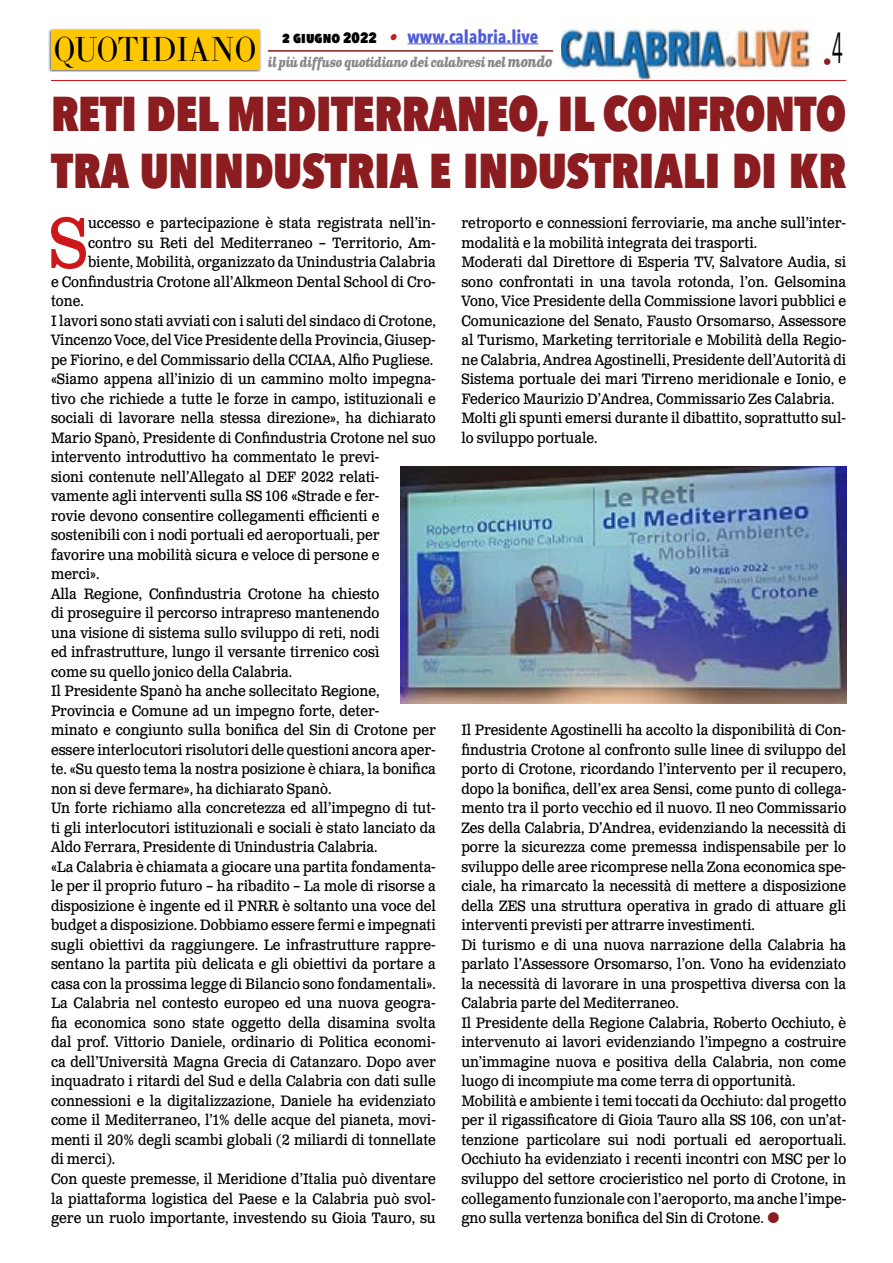
<style>
.page{position:relative;width:893px;height:1263px;background:#fff}
.page>*{position:absolute;margin:0;border:0;box-sizing:border-box;transform-origin:0 0}
.t1{font:71.25px "Clarendon Text Pro";color:#cd1719;scale:.9 1}
.t2{font:800 48.75px/57px "Avenir Next Condensed";letter-spacing:-.01em;color:#8b1c1f}
.t3{font:34.2px "LTC Bodoni 175 Pro";color:#000;scale:.88 1}
.t4{font:700 18px "Avenir Next Condensed";color:#4f5cd6}
.t5{font:18px "Avenir Next Condensed";color:#8b1c1f}
.t6{font:15px/19.5px "Clarendon Text Pro";color:#000;scale:.9 1}
.t7{font:italic 700 13.5px "Clarendon Text Pro";letter-spacing:-.05em;color:#878787;scale:.79 1}
.s1{font-weight:800;font-size:15px;color:#000}
.s2{font-family:"Clarendon Text Pro";font-style:italic;font-size:16.5px;color:#ca181a}
.s3{font-size:15px}
</style>
<div class="page">
<img style="left:561px;top:17px;width:251px;height:63px">
<hr style="left:51px;top:80px;width:795px;height:1px;background:#cd1719">
<div style="left:48px;top:28px;width:213px;height:44px;background:#000;opacity:.75"></div>
<div style="left:51px;top:31px;width:208px;height:39px;background:#fec700"></div>
<hr style="left:407px;top:43px;width:131px;height:1px;background:#4f5cd6">
<hr style="left:268px;top:50px;width:285px;height:2px;background:#8b1c1f">
<img style="left:401px;top:466px;width:445px;height:238px">
<p class="t4" style="left:282px;top:25px;width:258px"><span class="s1">2 giugno 2022</span> <span class="s2">•</span> www.calabria.live</p>
<p class="t7" style="left:268px;top:53px;width:362px">il più diffuso quotidiano dei calabresi nel <span class="s3">mondo</span></p>
<p class="t5" style="left:823px;top:46px;width:22px">•<sup>4</sup></p>
<h2 class="t2" style="left:51px;top:85px;width:797px">RETI DEL MEDITERRANEO, IL CONFRONTO<br>TRA UNINDUSTRIA E INDUSTRIALI DI KR</h2>
<h1 class="t1" style="left:49px;top:200px;width:45px">S</h1>
<p class="t6" style="left:88px;top:214px;width:388px">uccesso e partecipazione è stata registrata nell’in-</p>
<h3 class="t3" style="left:54px;top:27px;width:232px">QUOTIDIANO</h3>
<p class="t6" style="left:461px;top:214px;width:429px">retroporto e connessioni ferroviarie, ma anche sull’inter&shy;modalità e la mobilità integrata dei trasporti.<br>Moderati dal Direttore di Esperia TV, Salvatore Audia, si sono confrontati in una tavola rotonda, l’on. Gelsomina Vono, Vice Presidente della Commissione lavori pubblici e Comunicazione del Senato, Fausto Orsomarso, Assessore al Turismo, Marketing territoriale e Mobilità della Regio&shy;ne Calabria, Andrea Agostinelli, Presidente dell’Autorità di Sistema portuale dei mari Tirreno meridionale e Ionio, e Federico Maurizio D’Andrea, Commissario Zes Calabria.<br>Molti gli spunti emersi durante il dibattito, soprattutto sul&shy;lo sviluppo portuale.</p>
<p class="t6" style="left:88px;top:234px;width:388px">contro su Reti del Mediterraneo – Territorio, Am-</p>
<p class="t6" style="left:88px;top:253px;width:388px">biente, Mobilità, organizzato da Unindustria Calabria</p>
<p class="t6" style="left:51px;top:273px;width:429px">e Confindustria Crotone all’Alkmeon Dental School di Cro-</p>
<p class="t6" style="left:51px;top:292px;width:38px">tone.</p>
<p class="t6" style="left:51px;top:312px;width:429px">I lavori sono stati avviati con i saluti del sindaco di Crotone,</p>
<p class="t6" style="left:51px;top:331px;width:429px">Vincenzo Voce, del Vice Presidente della Provincia, Giusep-</p>
<p class="t6" style="left:51px;top:351px;width:426px">pe Fiorino, e del Commissario della CCIAA, Alfio Pugliese.</p>
<p class="t6" style="left:51px;top:370px;width:429px">«Siamo appena all’inizio di un cammino molto impegna-</p>
<p class="t6" style="left:51px;top:390px;width:429px">tivo che richiede a tutte le forze in campo, istituzionali e</p>
<p class="t6" style="left:51px;top:409px;width:429px">sociali di lavorare nella stessa direzione», ha dichiarato</p>
<p class="t6" style="left:51px;top:429px;width:429px">Mario Spanò, Presidente di Confindustria Crotone nel suo</p>
<p class="t6" style="left:51px;top:448px;width:366px">intervento introduttivo ha commentato le previ-</p>
<p class="t6" style="left:51px;top:468px;width:366px">sioni contenute nell’Allegato al DEF 2022 relati-</p>
<p class="t6" style="left:51px;top:487px;width:366px">vamente agli interventi sulla SS 106 «Strade e fer-</p>
<p class="t6" style="left:51px;top:507px;width:366px">rovie devono consentire collegamenti efficienti e</p>
<p class="t6" style="left:51px;top:526px;width:366px">sostenibili con i nodi portuali ed aeroportuali, per</p>
<p class="t6" style="left:51px;top:546px;width:366px">favorire una mobilità sicura e veloce di persone e</p>
<p class="t6" style="left:51px;top:565px;width:56px">merci».</p>
<p class="t6" style="left:51px;top:585px;width:366px">Alla Regione, Confindustria Crotone ha chiesto</p>
<p class="t6" style="left:51px;top:604px;width:366px">di proseguire il percorso intrapreso mantenendo</p>
<p class="t6" style="left:51px;top:624px;width:366px">una visione di sistema sullo sviluppo di reti, nodi</p>
<p class="t6" style="left:51px;top:643px;width:366px">ed infrastrutture, lungo il versante tirrenico così</p>
<p class="t6" style="left:51px;top:663px;width:270px">come su quello jonico della Calabria.</p>
<p class="t6" style="left:51px;top:682px;width:366px">Il Presidente Spanò ha anche sollecitato Regione,</p>
<p class="t6" style="left:51px;top:702px;width:367px">Provincia e Comune ad un impegno forte, deter-</p>
<p class="t6" style="left:51px;top:721px;width:429px">minato e congiunto sulla bonifica del Sin di Crotone per</p>
<p class="t6" style="left:51px;top:741px;width:429px">essere interlocutori risolutori delle questioni ancora aper-</p>
<p class="t6" style="left:51px;top:760px;width:429px">te. «Su questo tema la nostra posizione è chiara, la bonifica</p>
<p class="t6" style="left:51px;top:780px;width:313px">non si deve fermare», ha dichiarato Spanò.</p>
<p class="t6" style="left:51px;top:799px;width:429px">Un forte richiamo alla concretezza ed all’impegno di tut-</p>
<p class="t6" style="left:51px;top:819px;width:429px">ti gli interlocutori istituzionali e sociali è stato lanciato da</p>
<p class="t6" style="left:51px;top:838px;width:364px">Aldo Ferrara, Presidente di Unindustria Calabria.</p>
<p class="t6" style="left:51px;top:858px;width:429px">«La Calabria è chiamata a giocare una partita fondamenta-</p>
<p class="t6" style="left:51px;top:877px;width:429px">le per il proprio futuro – ha ribadito – La mole di risorse a</p>
<p class="t6" style="left:51px;top:897px;width:429px">disposizione è ingente ed il PNRR è soltanto una voce del</p>
<p class="t6" style="left:51px;top:916px;width:429px">budget a disposizione. Dobbiamo essere fermi e impegnati</p>
<p class="t6" style="left:51px;top:936px;width:429px">sugli obiettivi da raggiungere. Le infrastrutture rappre-</p>
<p class="t6" style="left:51px;top:955px;width:429px">sentano la partita più delicata e gli obiettivi da portare a</p>
<p class="t6" style="left:51px;top:975px;width:429px">casa con la prossima legge di Bilancio sono fondamentali».</p>
<p class="t6" style="left:51px;top:994px;width:429px">La Calabria nel contesto europeo ed una nuova geogra-</p>
<p class="t6" style="left:51px;top:1014px;width:429px">fia economica sono state oggetto della disamina svolta</p>
<p class="t6" style="left:51px;top:1033px;width:429px">dal prof. Vittorio Daniele, ordinario di Politica economi-</p>
<p class="t6" style="left:51px;top:1053px;width:429px">ca dell’Università Magna Grecia di Catanzaro. Dopo aver</p>
<p class="t6" style="left:51px;top:1072px;width:429px">inquadrato i ritardi del Sud e della Calabria con dati sulle</p>
<p class="t6" style="left:51px;top:1092px;width:429px">connessioni e la digitalizzazione, Daniele ha evidenziato</p>
<p class="t6" style="left:51px;top:1111px;width:429px">come il Mediterraneo, l’1% delle acque del pianeta, movi-</p>
<p class="t6" style="left:51px;top:1131px;width:429px">menti il 20% degli scambi globali (2 miliardi di tonnellate</p>
<p class="t6" style="left:51px;top:1150px;width:73px">di merci).</p>
<p class="t6" style="left:51px;top:1170px;width:429px">Con queste premesse, il Meridione d’Italia può diventare</p>
<p class="t6" style="left:51px;top:1189px;width:429px">la piattaforma logistica del Paese e la Calabria può svol-</p>
<p class="t6" style="left:51px;top:1209px;width:429px">gere un ruolo importante, investendo su Gioia Tauro, su</p>
<p class="t6" style="left:461px;top:721px;width:429px">Il Presidente Agostinelli ha accolto la disponibilità di Con&shy;findustria Crotone al confronto sulle linee di sviluppo del porto di Crotone, ricordando l’intervento per il recupero, dopo la bonifica, dell’ex area Sensi, come punto di collega&shy;mento tra il porto vecchio ed il nuovo. Il neo Commissario Zes della Calabria, D’Andrea, evidenziando la necessità di porre la sicurezza come premessa indispensabile per lo sviluppo delle aree ricomprese nella Zona economica spe&shy;ciale, ha rimarcato la necessità di mettere a disposizione della ZES una struttura operativa in grado di attuare gli interventi previsti per attrarre investimenti.<br>Di turismo e di una nuova narrazione della Calabria ha parlato l’Assessore Orsomarso, l’on. Vono ha evidenziato la necessità di lavorare in una prospettiva diversa con la Calabria parte del Mediterraneo.<br>Il Presidente della Regione Calabria, Roberto Occhiuto, è intervenuto ai lavori evidenziando l’impegno a costruire un’immagine nuova e positiva della Calabria, non come luogo di incompiute ma come terra di opportunità.<br>Mobilità e ambiente i temi toccati da Occhiuto: dal progetto per il rigassificatore di Gioia Tauro alla SS 106, con un’at&shy;tenzione particolare sui nodi portuali ed aeroportuali.<br>Occhiuto ha evidenziato i recenti incontri con MSC per lo sviluppo del settore crocieristico nel porto di Crotone, in collegamento funzionale con l’aeroporto, ma anche l’impe&shy;gno sulla vertenza bonifica del Sin di Crotone.</p>
</div>
